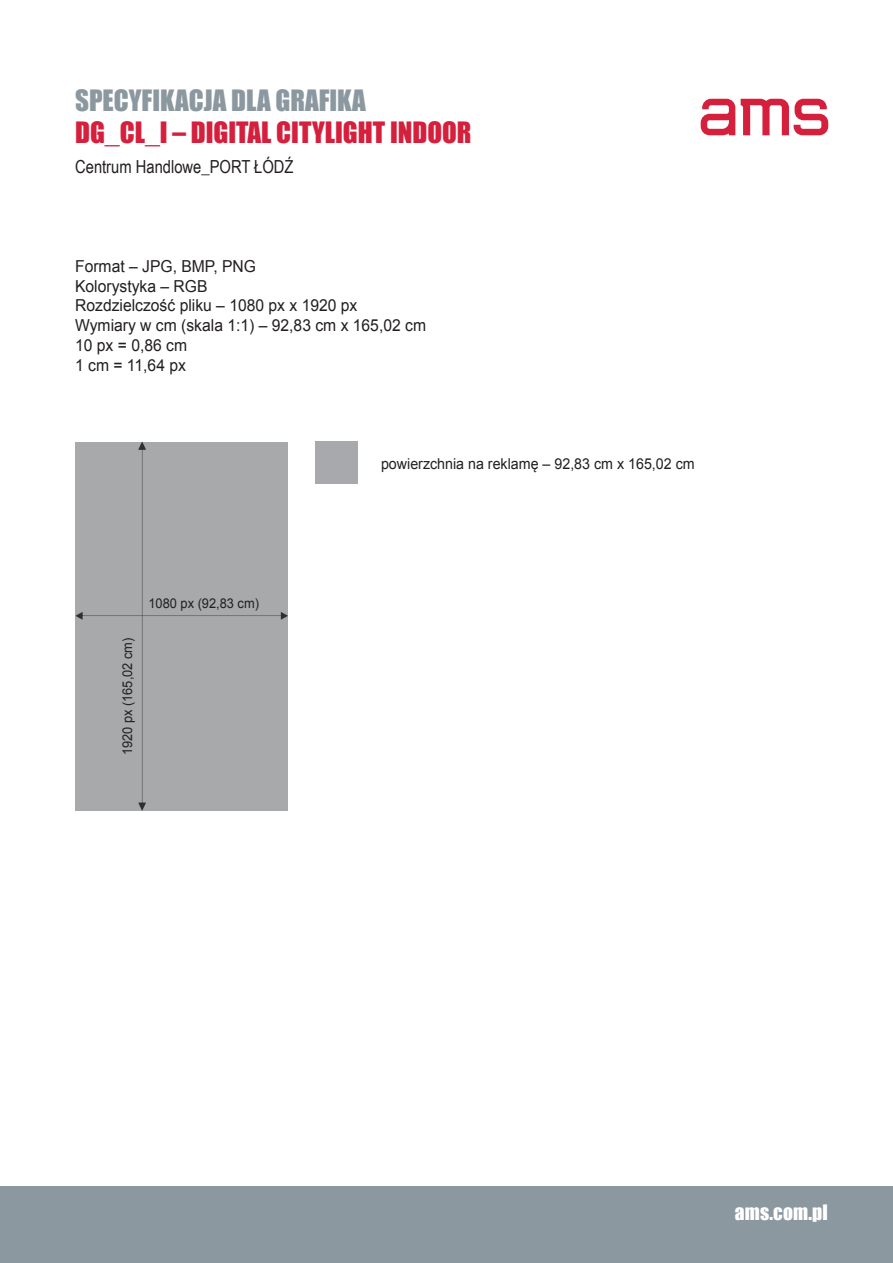
<style>
.page{position:relative;width:893px;height:1263px;background:#fff}
.page>*{position:absolute;margin:0;border:0;box-sizing:border-box;transform-origin:0 0}
.t1{font:27px "Impact";color:#d5203d}
.t2{font:27px "Impact";color:#8c98a0}
.t3{font:19.5px "Impact";letter-spacing:.01em;color:#fff}
.t4{font:18px "Arial Narrow";color:#231f20}
.t5{font:16.5px/19.8px "Arial";color:#231f20;scale:.95 1}
.t6{font:15px "Arial";color:#231f20;scale:.95 1}
.t7{font:13.5px "Arial";color:#231f20;scale:.95 1}
</style>
<div class="page">
<svg style="left:701px;top:99px;width:34px;height:36px"></svg>
<svg style="left:741px;top:99px;width:87px;height:36px"></svg>
<div style="left:0;top:1186px;width:893px;height:77px;background:#8c98a0"></div>
<div style="left:315px;top:442px;width:43px;height:42px;background:#a8a9ad"></div>
<div style="left:75px;top:441px;width:213px;height:370px;background:#a7a9ab"></div>
<h1 class="t2" style="left:75px;top:80px;width:292px">SPECYFIKACJA DLA GRAFIKA</h1>
<h1 class="t1" style="left:75px;top:112px;width:398px">DG_CL_I – DIGITAL CITYLIGHT INDOOR</h1>
<p class="t4" style="left:75px;top:153px;width:220px">Centrum Handlowe_PORT ŁÓDŹ</p>
<p class="t5" style="left:75px;top:256px;width:371px">Format – JPG, BMP, PNG<br>Kolorystyka – RGB<br>Rozdzielczość pliku – 1080 px x 1920 px<br>Wymiary w cm (skala 1:1) – 92,83 cm x 165,02 cm<br>10 px = 0,86 cm<br>1 cm = 11,64 px</p>
<p class="t7" style="left:118px;top:755px;width:125px;rotate:-90deg">1920 px (165,02 cm)</p>
<p class="t7" style="left:148px;top:594px;width:118px">1080 px (92,83 cm)</p>
<p class="t6" style="left:381px;top:454px;width:332px">powierzchnia na reklamę – 92,83 cm x 165,02 cm</p>
<p class="t3" style="left:735px;top:1197px;width:95px">ams.com.pl</p>
</div>
